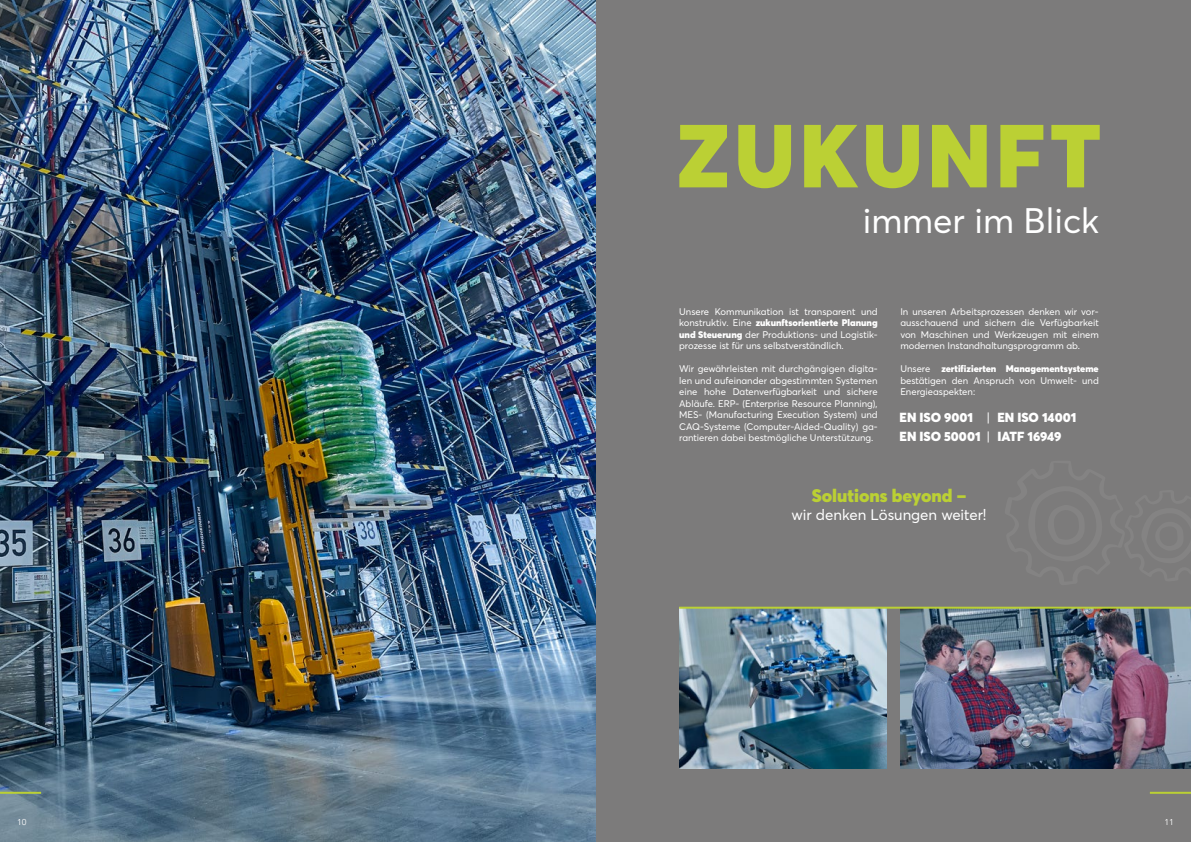
<style>
.page{position:relative;width:1191px;height:842px;background:#fff}
.page>*{position:absolute;margin:0;border:0;box-sizing:border-box;transform-origin:0 0}
.t1{font:900 88px "Averta PE";letter-spacing:.05em;color:#bbd034}
.t2{font:35px "Averta PE";color:#fff}
.t3{font:900 18px "Averta PE";color:#bbd034}
.t4{font:15px "Averta PE";color:#fff}
.t5{font:900 13px/19px "Averta PE";color:#fff}
.t6{font:9.5px/11.5px "Averta PE";color:#fff;text-align:justify}
.t7{font:8.5px "Avenir";color:#fff}
.s1{font-weight:900}
.s2{font-weight:400}
</style>
<div class="page">
<div style="left:595px;top:0;width:596px;height:842px;background:#7c7b7b"></div>
<img style="left:0;top:0;width:595px;height:842px">
<hr style="left:1149px;top:792px;width:42px;height:2px;background:#bbd034">
<hr style="left:0;top:792px;width:41px;height:2px;background:#bbd034">
<img style="left:679px;top:609px;width:207px;height:159px">
<img style="left:900px;top:609px;width:291px;height:159px">
<hr style="left:679px;top:607px;width:512px;height:2px;background:#bbd034">
<h1 class="t1" style="left:676px;top:94px;width:426px">ZUKUNFT</h1>
<h2 class="t2" style="left:862px;top:196px;width:238px">immer im Blick</h2>
<p class="t6" style="left:679px;top:305px;width:200px">Unsere Kommunikation ist transparent und konstruktiv. Eine <span class="s1">zukunftsorientierte Planung und Steuerung</span> der Produktions- und Logistik&shy;prozesse ist für uns selbstverständlich.</p>
<p class="t6" style="left:679px;top:363px;width:200px">Wir gewährleisten mit durchgängigen digita&shy;len und aufeinander abgestimmten Systemen eine hohe Datenverfügbarkeit und sichere Abläufe. ERP- (Enterprise Resource Planning), MES- (Manufacturing Execution System) und CAQ-Systeme (Computer-Aided-Quality) ga&shy;rantieren dabei bestmögliche Unterstützung.</p>
<p class="t6" style="left:900px;top:305px;width:200px">In unseren Arbeitsprozessen denken wir vor&shy;ausschauend und sichern die Verfügbarkeit von Maschinen und Werkzeugen mit einem modernen Instandhaltungsprogramm ab.</p>
<p class="t6" style="left:900px;top:363px;width:200px">Unsere <span class="s1">zertifizierten Managementsysteme </span>bestätigen den Anspruch von Umwelt- und Energieaspekten:</p>
<h3 class="t5" style="left:899px;top:407px;width:178px">EN ISO 9001 <span class="s2">|</span> EN ISO 14001<br>EN ISO 50001 <span class="s2">|</span> IATF 16949</h3>
<h3 class="t3" style="left:811px;top:482px;width:156px">Solutions beyond –</h3>
<h3 class="t4" style="left:791px;top:504px;width:197px">wir denken Lösungen weiter!</h3>
<p class="t7" style="left:17px;top:817px;width:11px">10</p>
<p class="t7" style="left:1164px;top:817px;width:11px">11</p>
</div>
